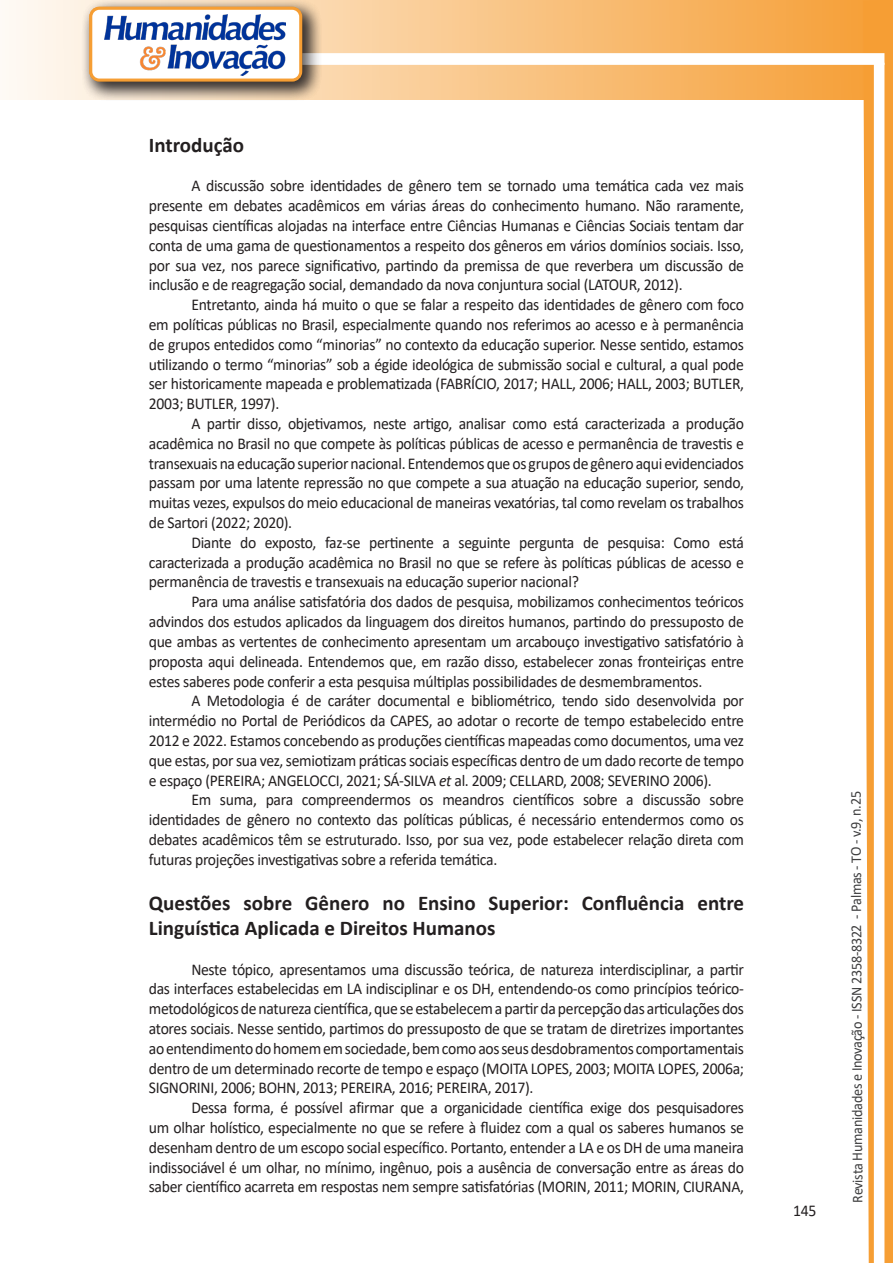
<style>
.page{position:relative;width:893px;height:1263px;background:#fff}
.page>*{position:absolute;margin:0;border:0;box-sizing:border-box;transform-origin:0 0}
.Titulo_2{font:700 21px/25.2px "Calibri";color:#231f20}
.texto{font:16.5px/19.8px "Calibri";letter-spacing:-.02em;color:#231f20;text-align:justify;scale:.95 1}
.t1{font:15px "Calibri";letter-spacing:-.025em;color:#3e3e3f;scale:.95 1}
.s1{font-style:italic}
</style>
<div class="page">
<svg style="left:5px;top:0;width:858px;height:100px;background:#f9c484"></svg>
<div style="left:302px;top:53px;width:582px;height:12px;background:#fff;border:2px solid #fff"></div>
<svg style="left:863px;top:0;width:30px;height:1263px"></svg>
<div style="left:81px;top:0;width:241px;height:102px;background:#231f20;opacity:.75"></div>
<svg style="left:91px;top:8px;width:210px;height:72px"></svg>
<div style="left:89px;top:7px;width:213px;height:75px;border:3px solid #f69e34;border-radius:9px"></div>
<p class="Titulo_2" style="left:149px;top:132px;width:97px">Introdução</p>
<p class="texto" style="left:149px;top:176px;width:628px;text-indent:43px">A discussão sobre identidades de gênero tem se tornado uma temática cada vez mais presente em debates acadêmicos em várias áreas do conhecimento humano. Não raramente, pesquisas científicas alojadas na interface entre Ciências Humanas e Ciências Sociais tentam dar conta de uma gama de questionamentos a respeito dos gêneros em vários domínios sociais. Isso, por sua vez, nos parece significativo, partindo da premissa de que reverbera um discussão de inclusão e de reagregação social, demandado da nova conjuntura social (LATOUR, 2012).</p>
<p class="texto" style="left:149px;top:294px;width:628px;text-indent:43px">Entretanto, ainda há muito o que se falar a respeito das identidades de gênero com foco em políticas públicas no Brasil, especialmente quando nos referimos ao acesso e à permanência de grupos entedidos como “minorias” no contexto da educação superior. Nesse sentido, estamos utilizando o termo “minorias” sob a égide ideológica de submissão social e cultural, a qual pode ser historicamente mapeada e problematizada (FABRÍCIO, 2017; HALL, 2006; HALL, 2003; BUTLER, 2003; BUTLER, 1997).</p>
<p class="texto" style="left:149px;top:413px;width:628px;text-indent:43px">A partir disso, objetivamos, neste artigo, analisar como está caracterizada a produção acadêmica no Brasil no que compete às políticas públicas de acesso e permanência de travestis e transexuais na educação superior nacional. Entendemos que os grupos de gênero aqui evidenciados passam por uma latente repressão no que compete a sua atuação na educação superior, sendo, muitas vezes, expulsos do meio educacional de maneiras vexatórias, tal como revelam os trabalhos de Sartori (2022; 2020).</p>
<p class="texto" style="left:149px;top:532px;width:628px;text-indent:43px">Diante do exposto, faz-se pertinente a seguinte pergunta de pesquisa: Como está caracterizada a produção acadêmica no Brasil no que se refere às políticas públicas de acesso e permanência de travestis e transexuais na educação superior nacional?</p>
<p class="texto" style="left:149px;top:591px;width:628px;text-indent:43px">Para uma análise satisfatória dos dados de pesquisa, mobilizamos conhecimentos teóricos advindos dos estudos aplicados da linguagem dos direitos humanos, partindo do pressuposto de que ambas as vertentes de conhecimento apresentam um arcabouço investigativo satisfatório à proposta aqui delineada. Entendemos que, em razão disso, estabelecer zonas fronteiriças entre estes saberes pode conferir a esta pesquisa múltiplas possibilidades de desmembramentos.</p>
<p class="texto" style="left:149px;top:690px;width:628px;text-indent:43px">A Metodologia é de caráter documental e bibliométrico, tendo sido desenvolvida por intermédio no Portal de Periódicos da CAPES, ao adotar o recorte de tempo estabelecido entre 2012 e 2022. Estamos concebendo as produções científicas mapeadas como documentos, uma vez que estas, por sua vez, semiotizam práticas sociais específicas dentro de um dado recorte de tempo e espaço (PEREIRA; ANGELOCCI, 2021; SÁ-SILVA <span class="s1">et</span> al. 2009; CELLARD, 2008; SEVERINO 2006).</p>
<p class="texto" style="left:149px;top:789px;width:628px;text-indent:43px">Em suma, para compreendermos os meandros científicos sobre a discussão sobre identidades de gênero no contexto das políticas públicas, é necessário entendermos como os debates acadêmicos têm se estruturado. Isso, por sua vez, pode estabelecer relação direta com futuras projeções investigativas sobre a referida temática.</p>
<p class="Titulo_2" style="left:149px;top:890px;width:597px">Questões sobre Gênero no Ensino Superior: Confluência entre<br>Linguística Aplicada e Direitos Humanos</p>
<p class="texto" style="left:149px;top:959px;width:628px;text-indent:43px">Neste tópico, apresentamos uma discussão teórica, de natureza interdisciplinar, a partir das interfaces estabelecidas em LA indisciplinar e os DH, entendendo-os como princípios teórico&shy;metodológicos de natureza científica, que se estabelecem a partir da percepção das articulações dos atores sociais. Nesse sentido, partimos do pressuposto de que se tratam de diretrizes importantes ao entendimento do homem em sociedade, bem como aos seus desdobramentos comportamentais dentro de um determinado recorte de tempo e espaço (MOITA LOPES, 2003; MOITA LOPES, 2006a; SIGNORINI, 2006; BOHN, 2013; PEREIRA, 2016; PEREIRA, 2017).</p>
<p class="texto" style="left:149px;top:1097px;width:628px;text-indent:43px">Dessa forma, é possível afirmar que a organicidade científica exige dos pesquisadores um olhar holístico, especialmente no que se refere à fluidez com a qual os saberes humanos se desenham dentro de um escopo social específico. Portanto, entender a LA e os DH de uma maneira indissociável é um olhar, no mínimo, ingênuo, pois a ausência de conversação entre as áreas do saber científico acarreta em respostas nem sempre satisfatórias (MORIN, 2011; MORIN, CIURANA,</p>
<p class="texto" style="left:793px;top:1200px;width:26px">145</p>
<p class="t1" style="left:846px;top:1203px;width:435px;rotate:-90deg">Revista Humanidades e Inovação - ISSN 2358-8322 - Palmas - TO - v.9, n.25</p>
</div>
